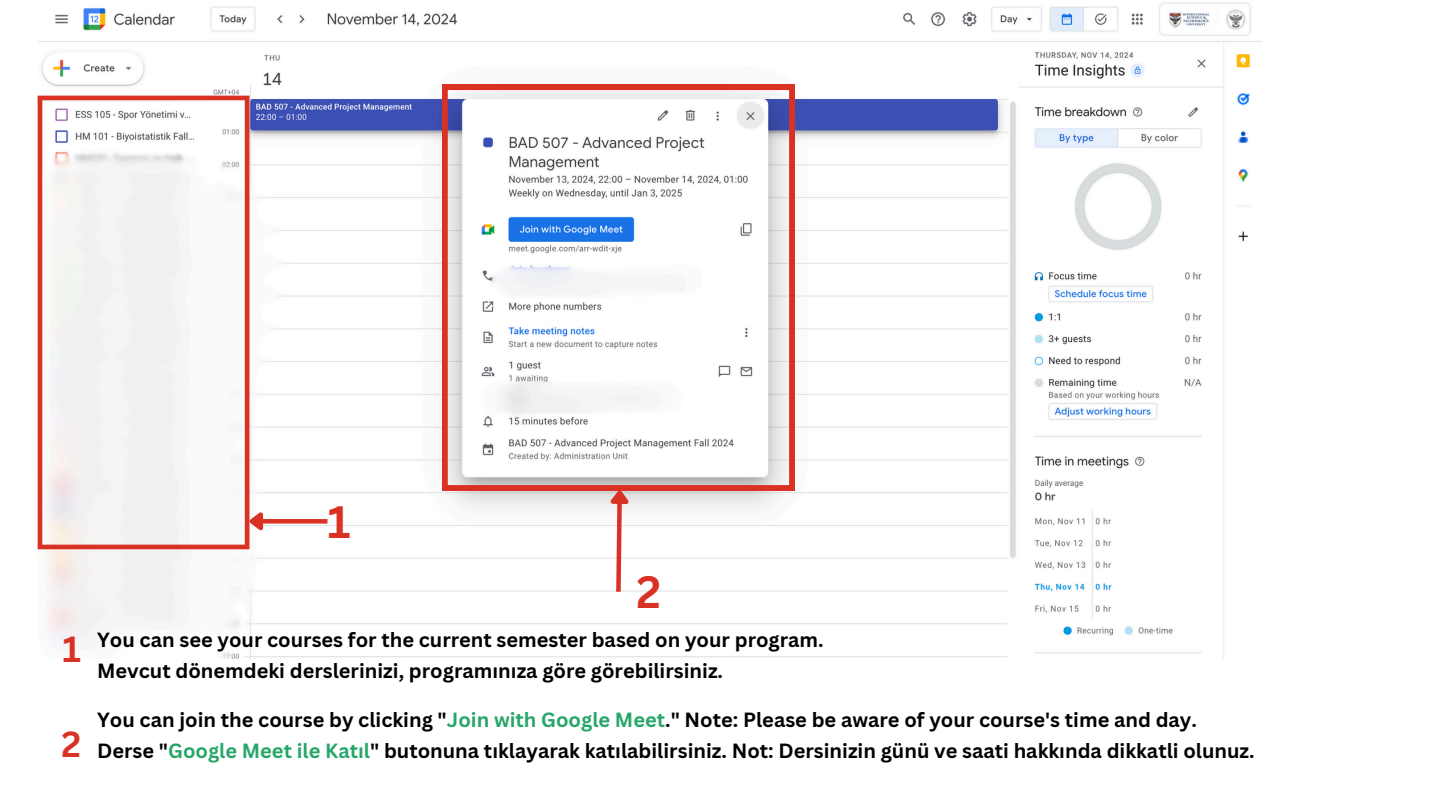
<style>
.page{position:relative;width:1440px;height:810px;background:#fff}
.page>*{position:absolute;margin:0;border:0;box-sizing:border-box;transform-origin:0 0}
.t1{font:700 44.2px "Canva Sans";color:#d93124}
.t2{font:700 35.3px "Canva Sans";color:#d93124}
.t3{font:700 20px "Canva Sans";color:#000}
.s1{color:#27a669}
</style>
<div class="page">
<img style="left:38px;top:2px;width:1222px;height:656px">
<svg style="left:38px;top:96px;width:211px;height:453px;fill:#f5f5f5"></svg>
<svg style="left:443px;top:85px;width:351px;height:405px"></svg>
<div style="left:262px;top:519px;width:65px;height:5px;background:#d93124"></div>
<svg style="left:244px;top:506px;width:23px;height:28px"></svg>
<svg style="left:606px;top:485px;width:30px;height:111px"></svg>
<p class="t2" style="left:62px;top:624px;width:20px">1</p>
<h1 class="t2" style="left:61px;top:719px;width:21px">2</h1>
<p class="t1" style="left:327px;top:490px;width:25px">1</p>
<p class="t1" style="left:637px;top:561px;width:26px">2</p>
<p class="t3" style="left:97px;top:626px;width:728px">You can see your courses for the current semester based on your program.</p>
<h1 class="t3" style="left:97px;top:656px;width:628px">Mevcut dönemdeki derslerinizi, programınıza göre görebilirsiniz.</h1>
<p class="t3" style="left:97px;top:706px;width:1101px">You can join the course by clicking "<span class="s1">Join with Google Meet</span>." Note: Please be aware of your course's time and day.</p>
<h1 class="t3" style="left:97px;top:736px;width:1159px">Derse "<span class="s1">Google Meet ile Katıl</span>" butonuna tıklayarak katılabilirsiniz. Not: Dersinizin günü ve saati hakkında dikkatli olunuz.</h1>
</div>
